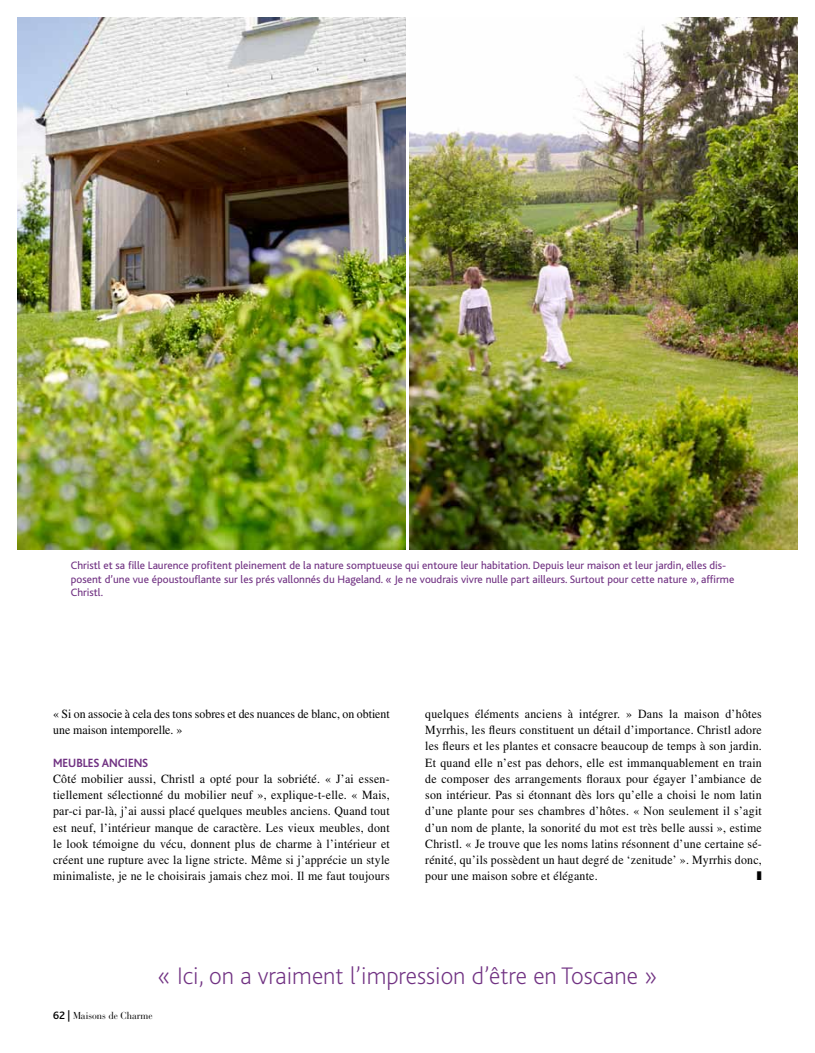
<style>
.page{position:relative;width:815px;height:1053px;background:#fff}
.page>*{position:absolute;margin:0;border:0;box-sizing:border-box;transform-origin:0 0}
.t1{font:200 25px "Bliss";color:#703182}
.t2{font:12.5px/16.2px "Times LT Std";letter-spacing:.02em;color:#000;text-align:justify;scale:.95 1}
.t3{font:12.5px/16.2px "Times LT Std";color:#000;scale:.95 1}
.t4{font:700 12.5px "Bliss";color:#703182;scale:.95 1}
.t5{font:11.25px/13.8px "Bliss";color:#703182}
.t6{font:10px "Bauer Bodoni";color:#000;scale:.95 1}
.s1{font-family:"Bliss";font-weight:500;font-size:11.25px}
</style>
<div class="page">
<img style="left:409px;top:18px;width:388px;height:531px">
<img style="left:18px;top:18px;width:388px;height:531px">
<p class="t5" style="left:71px;top:558px;width:665px">Christl et sa fille Laurence profitent pleinement de la nature somptueuse qui entoure leur habitation. Depuis leur maison et leur jardin, elles dis&shy;posent d’une vue époustouflante sur les prés vallonnés du Hageland. « Je ne voudrais vivre nulle part ailleurs. Surtout pour cette nature », affirme<br>Christl.</p>
<p class="t3" style="left:53px;top:705px;width:356px">« Si on associe à cela des tons sobres et des nuances de blanc, on obtient une maison intemporelle. »</p>
<p class="t4" style="left:53px;top:755px;width:102px">MEUBLES ANCIENS</p>
<p class="t2" style="left:53px;top:770px;width:356px">Côté mobilier aussi, Christl a opté pour la sobriété. « J’ai essen&shy;tiellement sélectionné du mobilier neuf », explique-t-elle. « Mais, par-ci par-là, j’ai aussi placé quelques meubles anciens. Quand tout est neuf, l’intérieur manque de caractère. Les vieux meubles, dont le look témoigne du vécu, donnent plus de charme à l’intérieur et créent une rupture avec la ligne stricte. Même si j’apprécie un style minimaliste, je ne le choisirais jamais chez moi. Il me faut toujours</p>
<p class="t2" style="left:425px;top:705px;width:356px">quelques éléments anciens à intégrer. » Dans la maison d’hôtes Myrrhis, les fleurs constituent un détail d’importance. Christl adore les fleurs et les plantes et consacre beaucoup de temps à son jardin.<br>Et quand elle n’est pas dehors, elle est immanquablement en train de composer des arrangements floraux pour égayer l’ambiance de son intérieur. Pas si étonnant dès lors qu’elle a choisi le nom latin d’une plante pour ses chambres d’hôtes. « Non seulement il s’agit d’un nom de plante, la sonorité du mot est très belle aussi », estime Christl. « Je trouve que les noms latins résonnent d’une certaine sé&shy;rénité, qu’ils possèdent un haut degré de ‘zenitude’ ». Myrrhis donc, pour une maison sobre et élégante.</p>
<h1 class="t1" style="left:158px;top:963px;width:501px">« Ici, on a vraiment l’impression d’être en Toscane »</h1>
<p class="t6" style="left:53px;top:1009px;width:106px"><span class="s1">62 |</span> Maisons de Charme</p>
</div>
